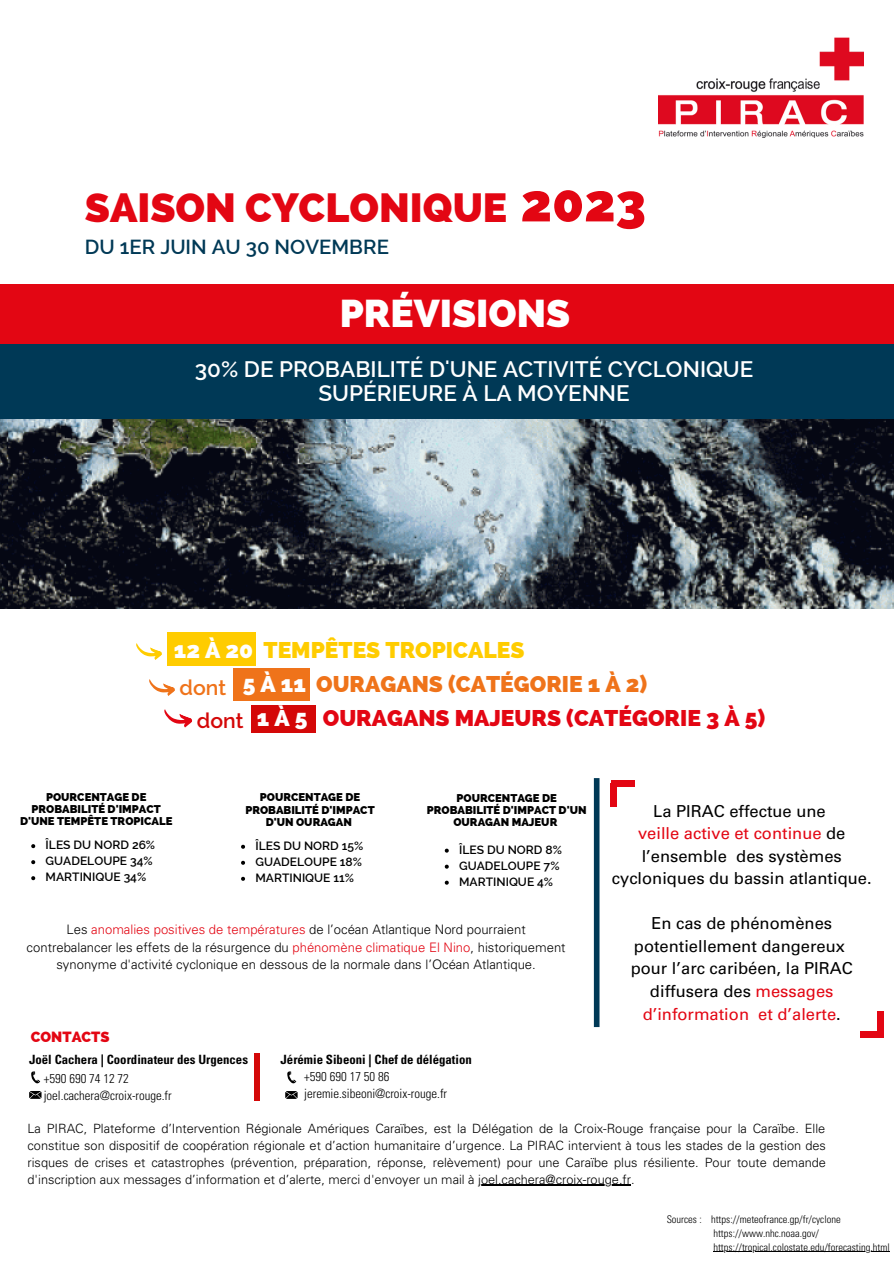
<style>
.page{position:relative;width:894px;height:1264px;background:#fff}
.page>*{position:absolute;margin:0;border:0;box-sizing:border-box;transform-origin:0 0}
.t1{font:800 52.35px "Raleway";color:#e30613}
.t2{font:800 40.8px "Raleway";color:#e30613}
.t3{font:800 38.85px "Raleway";color:#fff}
.t4{font:800 22.8px "Raleway";color:#e30613}
.t5{font:800 22.8px "Raleway";color:#ef731a}
.t6{font:800 22.8px "Raleway";color:#fc0}
.t7{font:600 22.5px/23.7px "Raleway";color:#fff;text-align:center}
.t8{font:600 21.15px "Raleway";color:#d40808}
.t9{font:600 21.15px "Raleway";color:#ef731a}
.t10{font:600 20.4px "Raleway";color:#003956}
.t11{font:16.5px/22.5px "Univers LT Std";color:#000;text-align:center}
.t12{font:800 14.85px "Raleway";color:#e30613}
.t13{font:300 13.05px/17.4px "Univers LT Std";color:#000;text-align:center}
.t14{font:300 12.75px/17px "Univers LT Std";color:#000;text-align:justify}
.t15{font:300 condensed 12.75px "Univers LT Std";color:#000}
.t16{font:700 condensed 12.75px "Univers LT Std";color:#000}
.t17{font:600 12px "Raleway";color:#000}
.t18{font:800 11.25px/12.1px "Raleway";color:#000;text-align:center}
.t19{font:300 condensed 10.5px "Univers LT Std";color:#000}
.s1{color:#fff}
.s2{color:#e30613}
</style>
<div class="page">
<img style="left:658px;top:37px;width:205px;height:100px">
<div style="left:0;top:284px;width:893px;height:61px;background:#e30613"></div>
<img style="left:0;top:419px;width:893px;height:189px">
<div style="left:0;top:344px;width:893px;height:75px;background:#003956"></div>
<div style="left:610px;top:783px;width:7px;height:23px;background:#e30613"></div>
<div style="left:610px;top:780px;width:24px;height:6px;background:#e30613"></div>
<div style="left:877px;top:1011px;width:6px;height:23px;background:#e30613"></div>
<div style="left:860px;top:1031px;width:23px;height:7px;background:#e30613"></div>
<svg style="left:31px;top:1071px;width:9px;height:12px"></svg>
<svg style="left:29px;top:1091px;width:12px;height:7px"></svg>
<div style="left:167px;top:632px;width:89px;height:33px;background:#fc0"></div>
<hr style="left:478px;top:1184px;width:153px;height:1px;background:#000">
<svg style="left:241px;top:844px;width:4px;height:4px"></svg>
<svg style="left:241px;top:860px;width:4px;height:4px"></svg>
<svg style="left:241px;top:876px;width:4px;height:4px"></svg>
<svg style="left:31px;top:844px;width:4px;height:4px"></svg>
<svg style="left:31px;top:860px;width:4px;height:4px"></svg>
<svg style="left:31px;top:876px;width:4px;height:4px"></svg>
<hr style="left:713px;top:1251px;width:176px;height:1px;background:#000">
<svg style="left:444px;top:848px;width:4px;height:4px"></svg>
<svg style="left:444px;top:864px;width:4px;height:4px"></svg>
<svg style="left:444px;top:880px;width:4px;height:4px"></svg>
<div style="left:233px;top:668px;width:77px;height:32px;background:#ef731a"></div>
<div style="left:251px;top:705px;width:64px;height:28px;background:#d40808"></div>
<svg style="left:164px;top:709px;width:29px;height:19px"></svg>
<svg style="left:149px;top:679px;width:26px;height:17px"></svg>
<svg style="left:287px;top:1071px;width:9px;height:12px"></svg>
<svg style="left:285px;top:1091px;width:12px;height:7px"></svg>
<svg style="left:136px;top:643px;width:26px;height:17px"></svg>
<div style="left:254px;top:1053px;width:6px;height:47px;background:#d40808"></div>
<div style="left:593px;top:778px;width:6px;height:249px;background:#003956"></div>
<p class="t1" style="left:520px;top:172px;width:127px">2023</p>
<p class="t2" style="left:85px;top:183px;width:424px">SAISON CYCLONIQUE</p>
<p class="t10" style="left:85px;top:235px;width:305px">DU 1ER JUIN AU 30 NOVEMBRE</p>
<p class="t3" style="left:340px;top:290px;width:232px">PRÉVISIONS</p>
<p class="t7" style="left:195px;top:357px;width:560px">30% DE PROBABILITÉ D'UNE ACTIVITÉ CYCLONIQUE<br>SUPÉRIEURE À LA MOYENNE</p>
<p class="t6" style="left:174px;top:637px;width:352px"><span class="s1">12 À 20</span> TEMPÊTES TROPICALES</p>
<p class="t9" style="left:179px;top:675px;width:48px">dont</p>
<p class="t5" style="left:243px;top:670px;width:406px"><span class="s1">5 À 11</span> OURAGANS (CATÉGORIE 1 À 2)</p>
<p class="t8" style="left:197px;top:707px;width:48px">dont</p>
<p class="t4" style="left:257px;top:705px;width:510px"><span class="s1">1 À 5</span> OURAGANS MAJEURS (CATÉGORIE 3 À 5)</p>
<p class="t18" style="left:20px;top:790px;width:154px">POURCENTAGE DE<br>PROBABILITÉ D'IMPACT<br>D'UNE TEMPÊTE TROPICALE</p>
<p class="t17" style="left:46px;top:837px;width:111px">ÎLES DU NORD 26%</p>
<p class="t17" style="left:46px;top:853px;width:108px">GUADELOUPE 34%</p>
<p class="t17" style="left:46px;top:869px;width:102px">MARTINIQUE 34%</p>
<p class="t18" style="left:245px;top:791px;width:131px">POURCENTAGE DE<br>PROBABILITÉ D'IMPACT<br>D'UN OURAGAN</p>
<p class="t17" style="left:255px;top:838px;width:109px">ÎLES DU NORD 15%</p>
<p class="t17" style="left:255px;top:854px;width:108px">GUADELOUPE 18%</p>
<p class="t17" style="left:255px;top:870px;width:100px">MARTINIQUE 11%</p>
<p class="t18" style="left:426px;top:792px;width:161px">POURCENTAGE DE<br>PROBABILITÉ D'IMPACT D'UN<br>OURAGAN MAJEUR</p>
<p class="t17" style="left:459px;top:842px;width:104px">ÎLES DU NORD 8%</p>
<p class="t17" style="left:459px;top:858px;width:102px">GUADELOUPE 7%</p>
<p class="t17" style="left:459px;top:874px;width:95px">MARTINIQUE 4%</p>
<p class="t13" style="left:27px;top:922px;width:540px">Les <span class="s2">anomalies positives de températures</span> de l’océan Atlantique Nord pourraient contrebalancer les effets de la résurgence du <span class="s2">phénomène climatique El Nino</span>, historiquement synonyme d'activité cyclonique en dessous de la normale dans l’Océan Atlantique.</p>
<p class="t12" style="left:31px;top:1028px;width:80px">CONTACTS</p>
<p class="t16" style="left:29px;top:1054px;width:220px">Joël Cachera | Coordinateur des Urgences</p>
<p class="t15" style="left:44px;top:1073px;width:86px">+590 690 74 12 72</p>
<p class="t15" style="left:44px;top:1090px;width:129px">joel.cachera@croix-rouge.fr</p>
<p class="t16" style="left:280px;top:1054px;width:193px">Jérémie Sibeoni | Chef de délégation</p>
<p class="t15" style="left:304px;top:1071px;width:86px">+590 690 17 50 86</p>
<p class="t15" style="left:304px;top:1088px;width:144px">jeremie.sibeoni@croix-rouge.fr</p>
<p class="t11" style="left:653px;top:801px;width:174px">La PIRAC effectue une</p>
<p class="t11" style="left:611px;top:824px;width:261px"><span class="s2">veille active et continue</span> de l’ensemble des systèmes cycloniques du bassin atlantique.</p>
<p class="t11" style="left:633px;top:914px;width:212px">En cas de phénomènes potentiellement dangereux</p>
<p class="t11" style="left:630px;top:959px;width:223px">pour l’arc caribéen, la PIRAC diffusera des <span class="s2">messages d’information et d’alerte</span>.</p>
<p class="t14" style="left:28px;top:1121px;width:799px">La PIRAC, Plateforme d’Intervention Régionale Amériques Caraïbes, est la Délégation de la Croix-Rouge française pour la Caraïbe. Elle constitue son dispositif de coopération régionale et d’action humanitaire d’urgence. La PIRAC intervient à tous les stades de la gestion des risques de crises et catastrophes (prévention, préparation, réponse, relèvement) pour une Caraïbe plus résiliente. Pour toute demande d'inscription aux messages d’information et d’alerte, merci d'envoyer un mail à joel.cachera@croix-rouge.fr.</p>
<p class="t19" style="left:666px;top:1214px;width:175px">Sources : https://meteofrance.gp/fr/cyclone</p>
<p class="t19" style="left:713px;top:1228px;width:107px">https://www.nhc.noaa.gov/</p>
<p class="t19" style="left:713px;top:1242px;width:178px">https://tropical.colostate.edu/forecasting.html</p>
</div>
